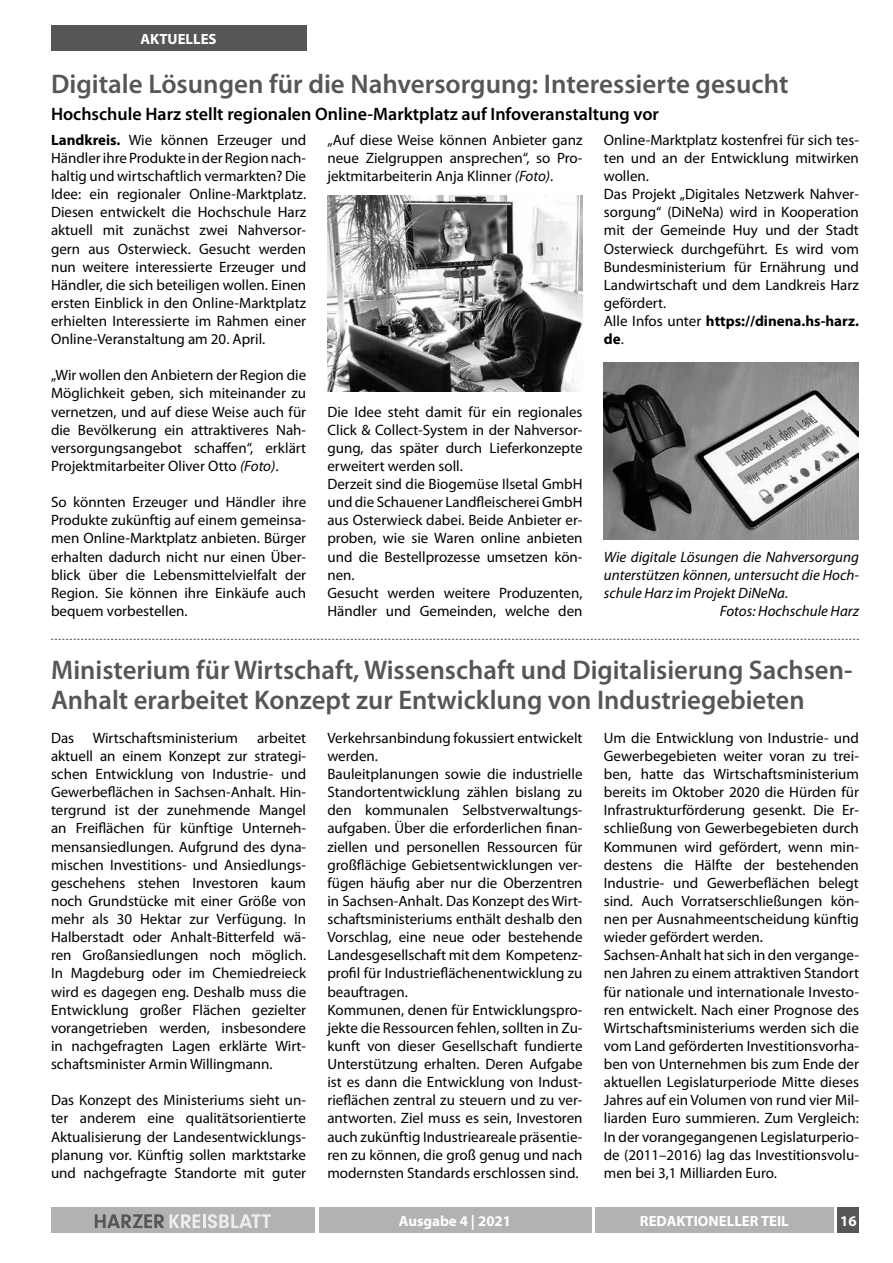
<style>
.page{position:relative;width:893px;height:1263px;background:#fff}
.page>*{position:absolute;margin:0;border:0;box-sizing:border-box;transform-origin:0 0}
.t1{font:600 27px/30px "Myriad Pro";color:#565655}
.t2{font:600 18px "Myriad Pro";color:#000}
.t3{font:15px/18.1px "Myriad Pro";color:#000;text-align:justify}
.t4{font:italic 15px "Myriad Pro";color:#000}
.t5{font:700 14.85px "Myriad Pro";color:#fff}
.s1{font-weight:700}
.s2{font-style:italic}
</style>
<div class="page">
<div style="left:51px;top:1208px;width:264px;height:25px;background:#b1b2b3"></div>
<svg style="left:95px;top:1214px;width:176px;height:14px"></svg>
<div style="left:595px;top:1208px;width:238px;height:25px;background:#b1b2b3"></div>
<div style="left:838px;top:1208px;width:21px;height:25px;background:#565655"></div>
<div style="left:319px;top:1208px;width:272px;height:25px;background:#b1b2b3"></div>
<div style="left:51px;top:26px;width:255px;height:25px;background:#565655"></div>
<svg style="left:51px;top:639px;width:808px;height:1px"></svg>
<img style="left:604px;top:362px;width:255px;height:177px">
<img style="left:327px;top:196px;width:256px;height:195px">
<p class="t5" style="left:141px;top:29px;width:78px">AKTUELLES</p>
<h1 class="t1" style="left:51px;top:68px;width:739px">Digitale Lösungen für die Nahversorgung: Interessierte gesucht</h1>
<p class="t2" style="left:51px;top:102px;width:609px">Hochschule Harz stellt regionalen Online-Marktplatz auf Infoveranstaltung vor</p>
<p class="t3" style="left:51px;top:130px;width:257px"><span class="s1">Landkreis.</span> Wie können Erzeuger und Händler ihre Produkte in der Region nach&shy;haltig und wirtschaftlich vermarkten? Die Idee: ein regionaler Online-Marktplatz.<br>Diesen entwickelt die Hochschule Harz aktuell mit zunächst zwei Nahversor&shy;gern aus Osterwieck. Gesucht werden nun weitere interessierte Erzeuger und Händler, die sich beteiligen wollen. Einen ersten Einblick in den Online-Marktplatz erhielten Interessierte im Rahmen einer Online-Veranstaltung am 20. April.</p>
<p class="t3" style="left:51px;top:366px;width:257px">„Wir wollen den Anbietern der Region die Möglichkeit geben, sich miteinander zu vernetzen, und auf diese Weise auch für die Bevölkerung ein attraktiveres Nah&shy;versorgungsangebot schaffen“, erklärt Projektmitarbeiter Oliver Otto <span class="s2">(Foto)</span>.</p>
<p class="t3" style="left:51px;top:493px;width:257px">So könnten Erzeuger und Händler ihre Produkte zukünftig auf einem gemeinsa&shy;men Online-Marktplatz anbieten. Bürger erhalten dadurch nicht nur einen Über&shy;blick über die Lebensmittelvielfalt der Region. Sie können ihre Einkäufe auch bequem vorbestellen.</p>
<p class="t3" style="left:327px;top:130px;width:257px">„Auf diese Weise können Anbieter ganz neue Zielgruppen ansprechen“, so Pro&shy;jektmitarbeiterin Anja Klinner <span class="s2">(Foto)</span>.</p>
<p class="t3" style="left:604px;top:130px;width:257px;text-align:left">Online-Marktplatz kostenfrei für sich tes&shy;ten und an der Entwicklung mitwirken wollen.<br>Das Projekt „Digitales Netzwerk Nahver&shy;sorgung“ (DiNeNa) wird in Kooperation mit der Gemeinde Huy und der Stadt<br>Osterwieck durchgeführt. Es wird vom<br>Bundesministerium für Ernährung und<br>Landwirtschaft und dem Landkreis Harz gefördert.<br>Alle Infos unter <span class="s1">https://dinena.hs-harz. de</span>.</p>
<p class="t3" style="left:327px;top:402px;width:257px;text-align:left">Die Idee steht damit für ein regionales Click &amp; Collect-System in der Nahversor&shy;gung, das später durch Lieferkonzepte erweitert werden soll.<br>Derzeit sind die Biogemüse Ilsetal GmbH und die Schauener Landfleischerei GmbH aus Osterwieck dabei. Beide Anbieter er&shy;proben, wie sie Waren online anbieten und die Bestellprozesse umsetzen kön&shy;nen.<br>Gesucht werden weitere Produzenten, Händler und Gemeinden, welche den</p>
<p class="t4" style="left:604px;top:547px;width:257px">Wie digitale Lösungen die Nahversorgung</p>
<p class="t4" style="left:604px;top:565px;width:257px">unterstützen können, untersucht die Hoch-</p>
<p class="t4" style="left:604px;top:583px;width:186px">schule Harz im Projekt DiNeNa.</p>
<p class="t4" style="left:720px;top:602px;width:141px">Fotos: Hochschule Harz</p>
<h1 class="t1" style="left:51px;top:655px;width:803px">Ministerium für Wirtschaft, Wissenschaft und Digitalisierung Sachsen-<br>Anhalt erarbeitet Konzept zur Entwicklung von Industriegebieten</h1>
<p class="t3" style="left:51px;top:728px;width:188px">Das Wirtschaftsministerium</p>
<p class="t3" style="left:327px;top:728px;width:257px;text-align:left">Verkehrsanbindung fokussiert entwickelt werden.<br>Bauleitplanungen sowie die industrielle Standortentwicklung zählen bislang zu den kommunalen Selbstverwaltungs&shy;aufgaben. Über die erforderlichen finan&shy;ziellen und personellen Ressourcen für großflächige Gebietsentwicklungen ver&shy;fügen häufig aber nur die Oberzentren in Sachsen-Anhalt. Das Konzept des Wirt&shy;schaftsministeriums enthält deshalb den Vorschlag, eine neue oder bestehende Landesgesellschaft mit dem Kompetenz&shy;profil für Industrieflächenentwicklung zu beauftragen.<br>Kommunen, denen für Entwicklungspro&shy;jekte die Ressourcen fehlen, sollten in Zu&shy;kunft von dieser Gesellschaft fundierte Unterstützung erhalten. Deren Aufgabe ist es dann die Entwicklung von Indust&shy;rieflächen zentral zu steuern und zu ver&shy;antworten. Ziel muss es sein, Investoren auch zukünftig Industrieareale präsentie&shy;ren zu können, die groß genug und nach modernsten Standards erschlossen sind.</p>
<p class="t3" style="left:604px;top:728px;width:257px;text-align:left">Um die Entwicklung von Industrie- und Gewerbegebieten weiter voran zu trei&shy;ben, hatte das Wirtschaftsministerium bereits im Oktober 2020 die Hürden für Infrastrukturförderung gesenkt. Die Er&shy;schließung von Gewerbegebieten durch Kommunen wird gefördert, wenn min&shy;destens die Hälfte der bestehenden Industrie- und Gewerbeflächen belegt sind. Auch Vorratserschließungen kön&shy;nen per Ausnahmeentscheidung künftig wieder gefördert werden.<br>Sachsen-Anhalt hat sich in den vergange&shy;nen Jahren zu einem attraktiven Standort für nationale und internationale Investo&shy;ren entwickelt. Nach einer Prognose des Wirtschaftsministeriums werden sich die vom Land geförderten Investitionsvorha&shy;ben von Unternehmen bis zum Ende der aktuellen Legislaturperiode Mitte dieses Jahres auf ein Volumen von rund vier Mil&shy;liarden Euro summieren. Zum Vergleich:<br>In der vorangegangenen Legislaturperio&shy;de (2011–2016) lag das Investitionsvolu&shy;men bei 3,1 Milliarden Euro.</p>
<p class="t3" style="left:51px;top:728px;width:257px;text-indent:206px">arbeitet aktuell an einem Konzept zur strategi&shy;schen Entwicklung von Industrie- und Gewerbeflächen in Sachsen-Anhalt. Hin&shy;tergrund ist der zunehmende Mangel an Freiflächen für künftige Unterneh&shy;mensansiedlungen. Aufgrund des dyna&shy;mischen Investitions- und Ansiedlungs&shy;geschehens stehen Investoren kaum noch Grundstücke mit einer Größe von mehr als 30 Hektar zur Verfügung. In Halberstadt oder Anhalt-Bitterfeld wä&shy;ren Großansiedlungen noch möglich.<br>In Magdeburg oder im Chemiedreieck wird es dagegen eng. Deshalb muss die Entwicklung großer Flächen gezielter vorangetrieben werden, insbesondere in nachgefragten Lagen erklärte Wirt&shy;schaftsminister Armin Willingmann.</p>
<p class="t3" style="left:51px;top:1091px;width:257px">Das Konzept des Ministeriums sieht un&shy;ter anderem eine qualitätsorientierte Aktualisierung der Landesentwicklungs&shy;planung vor. Künftig sollen marktstarke und nachgefragte Standorte mit guter</p>
<p class="t5" style="left:399px;top:1211px;width:114px">Ausgabe 4 | 2021</p>
<p class="t5" style="left:640px;top:1211px;width:150px">REDAKTIONELLER TEIL</p>
<p class="t5" style="left:840px;top:1211px;width:18px">16</p>
</div>
